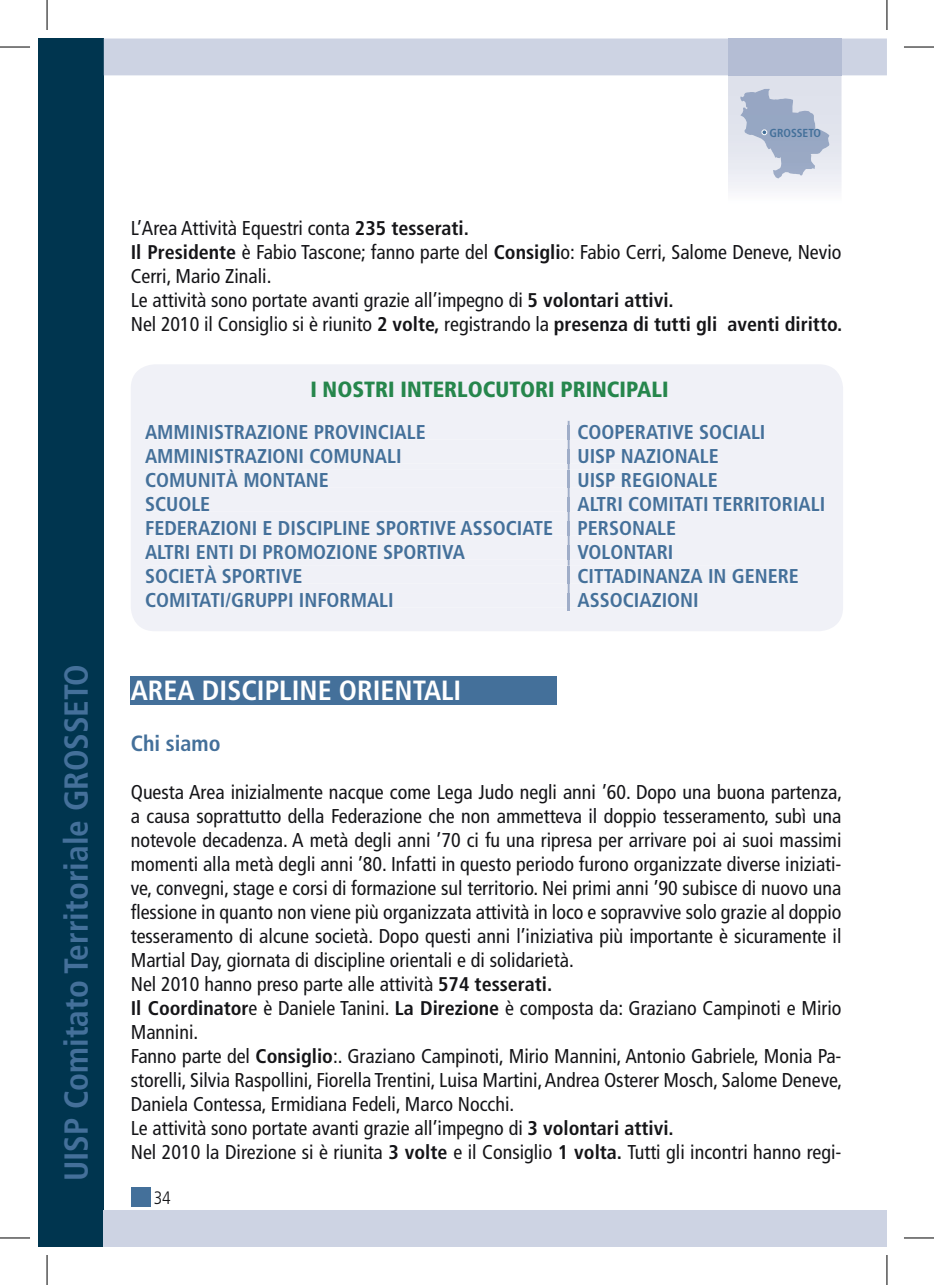
<style>
.page{position:relative;width:934px;height:1285px;background:#fff}
.page>*{position:absolute;margin:0;border:0;box-sizing:border-box;transform-origin:0 0}
.t1{font:700 condensed 33.2px "Frutiger";color:#44709a}
.t2{font:700 condensed 27.8px "Frutiger";color:#fff}
.t3{font:900 condensed 22px "Frutiger";color:#26864c}
.t4{font:700 condensed 22px "Frutiger";color:#44709a}
.t5{font:condensed 20px/24px "Frutiger";color:#151518}
.t6{font:700 condensed 20px/24px "Frutiger";color:#44709a}
.t7{font:300 condensed 18px "Frutiger";color:#151518}
.t8{font:700 condensed 11.6px "Frutiger";color:#44709a}
.s1{font-weight:700;font-size:19.8px}
</style>
<div class="page">
<div style="left:131px;top:1187px;width:19px;height:19px;background:#44709a"></div>
<div style="left:39px;top:39px;width:65px;height:1207px;background:#00354f"></div>
<div style="left:104px;top:1209px;width:782px;height:37px;background:#cdd3e3"></div>
<div style="left:131px;top:677px;width:425px;height:28px;background:#44709a"></div>
<div style="left:131px;top:364px;width:711px;height:267px;background:#f0f1f7"></div>
<div style="left:145px;top:421px;width:678px;height:190px;background:#f0f1f7"></div>
<svg style="left:104px;top:39px;width:782px;height:150px"></svg>
<hr style="left:0;top:47px;width:30px;height:1px;background:#000">
<hr style="left:903px;top:47px;width:30px;height:1px;background:#000">
<hr style="left:0;top:1237px;width:30px;height:1px;background:#000">
<hr style="left:903px;top:1237px;width:30px;height:1px;background:#000">
<hr style="left:47px;top:0;width:1px;height:30px;background:#000">
<hr style="left:47px;top:1255px;width:1px;height:30px;background:#000">
<hr style="left:886px;top:0;width:1px;height:30px;background:#000">
<hr style="left:886px;top:1255px;width:1px;height:30px;background:#000">
<h1 class="t1" style="left:57px;top:1181px;width:519px;rotate:-90deg">UISP Comitato Territoriale GROSSETO</h1>
<p class="t8" style="left:769px;top:126px;width:53px">GROSSETO</p>
<p class="t5" style="left:131px;top:216px;width:712px">L’Area Attività Equestri conta <span class="s1">235 tesserati.<br>Il Presidente</span> è Fabio Tascone; fanno parte del <span class="s1">Consigli</span>o: Fabio Cerri, Salome Deneve, Nevio Cerri, Mario Zinali.<br>Le attività sono portate avanti grazie all’impegno di <span class="s1">5 volontari attivi.<br></span>Nel 2010 il Consiglio si è riunito <span class="s1">2 volte,</span> registrando la <span class="s1">presenza di tutti gli aventi diritto.</span></p>
<p class="t3" style="left:310px;top:376px;width:359px">I NOSTRI INTERLOCUTORI PRINCIPALI</p>
<p class="t6" style="left:145px;top:420px;width:282px">AMMINISTRAZIONE PROVINCIALE</p>
<p class="t6" style="left:577px;top:420px;width:189px">COOPERATIVE SOCIALI</p>
<p class="t6" style="left:145px;top:444px;width:258px">AMMINISTRAZIONI COMUNALI</p>
<p class="t6" style="left:577px;top:444px;width:143px">UISP NAZIONALE</p>
<p class="t6" style="left:145px;top:468px;width:185px">COMUNITÀ MONTANE</p>
<p class="t6" style="left:577px;top:468px;width:142px">UISP REGIONALE</p>
<p class="t6" style="left:145px;top:492px;width:67px">SCUOLE</p>
<p class="t6" style="left:145px;top:492px;width:681px;text-indent:432px">ALTRI COMITATI TERRITORIALI<br>FEDERAZIONI E DISCIPLINE SPORTIVE ASSOCIATE PERSONALE<br>ALTRI ENTI DI PROMOZIONE SPORTIVA</p>
<p class="t6" style="left:577px;top:540px;width:97px">VOLONTARI</p>
<p class="t6" style="left:145px;top:564px;width:159px">SOCIETÀ SPORTIVE</p>
<p class="t6" style="left:577px;top:564px;width:223px">CITTADINANZA IN GENERE</p>
<p class="t6" style="left:145px;top:588px;width:250px">COMITATI/GRUPPI INFORMALI</p>
<p class="t6" style="left:577px;top:588px;width:123px">ASSOCIAZIONI</p>
<h2 class="t2" style="left:131px;top:674px;width:332px">AREA DISCIPLINE ORIENTALI</h2>
<p class="t4" style="left:131px;top:730px;width:91px">Chi siamo</p>
<p class="t5" style="left:131px;top:780px;width:712px">Questa Area inizialmente nacque come Lega Judo negli anni ’60. Dopo una buona partenza, a causa soprattutto della Federazione che non ammetteva il doppio tesseramento, subì una notevole decadenza. A metà degli anni ’70 ci fu una ripresa per arrivare poi ai suoi massimi momenti alla metà degli anni ’80. Infatti in questo periodo furono organizzate diverse iniziati&shy;ve, convegni, stage e corsi di formazione sul territorio. Nei primi anni ’90 subisce di nuovo una flessione in quanto non viene più organizzata attività in loco e sopravvive solo grazie al doppio tesseramento di alcune società. Dopo questi anni l’iniziativa più importante è sicuramente il Martial Day, giornata di discipline orientali e di solidarietà.<br>Nel 2010 hanno preso parte alle attività <span class="s1">574 tesserati.<br>Il Coordinator</span>e è Daniele Tanini. <span class="s1">La Direzione</span> è composta da: Graziano Campinoti e Mirio Mannini.<br>Fanno parte del <span class="s1">Consiglio</span>:. Graziano Campinoti, Mirio Mannini, Antonio Gabriele, Monia Pa&shy;storelli, Silvia Raspollini, Fiorella Trentini, Luisa Martini, Andrea Osterer Mosch, Salome Deneve, Daniela Contessa, Ermidiana Fedeli, Marco Nocchi.<br>Le attività sono portate avanti grazie all’impegno di <span class="s1">3 volontari attivi.<br></span>Nel 2010 la Direzione si è riunita <span class="s1">3 volte</span> e il Consiglio <span class="s1">1 volta.</span> Tutti gli incontri hanno regi-</p>
<p class="t7" style="left:154px;top:1187px;width:19px">34</p>
</div>
